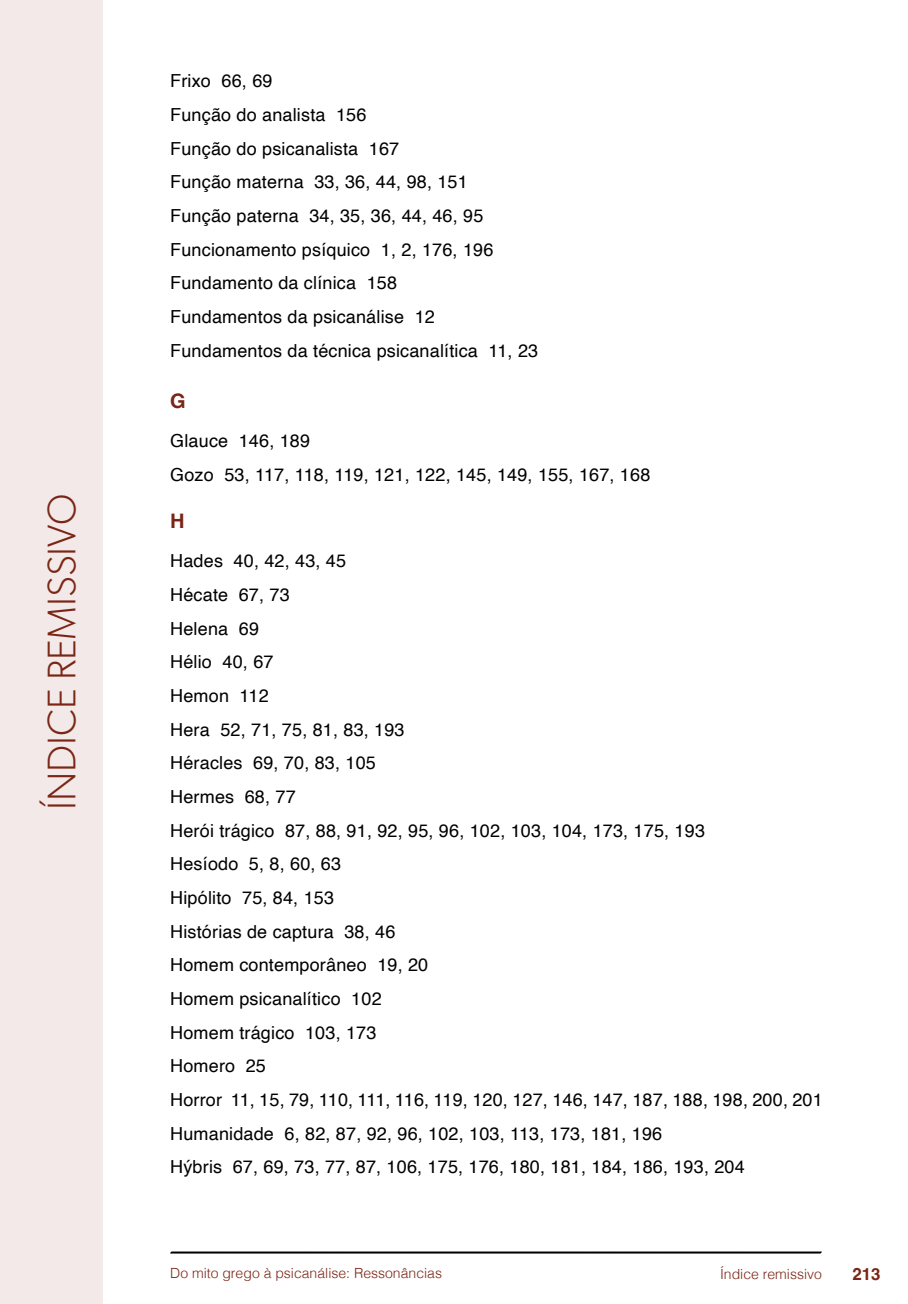
<style>
.page{position:relative;width:908px;height:1304px;background:#fff}
.page>*{position:absolute;margin:0;border:0;box-sizing:border-box;transform-origin:0 0}
.texto_horizontal{font:300 40px "Gibson";color:#7a2616}
.t1{font:700 20px "Helvetica";color:#7a2616}
.t2{font:18px "Helvetica";letter-spacing:.01em;color:#000}
.t3{font:700 16.8px "Helvetica";color:#7a2616}
.rdp_capitulos{font:300 14px "Helvetica";color:#7a2616}
</style>
<div class="page">
<svg style="left:170px;top:1251px;width:651px;height:3px;background:#515151"></svg>
<div style="left:0;top:0;width:103px;height:1304px;background:#f2e9e8"></div>
<p class="texto_horizontal" style="left:37px;top:810px;width:317px;rotate:-90deg">ÍNDICE REMISSIVO</p>
<p class="t2" style="left:170px;top:67px;width:104px">Frixo 66, 69</p>
<p class="t2" style="left:170px;top:101px;width:198px">Função do analista 156</p>
<p class="t2" style="left:170px;top:134px;width:230px">Função do psicanalista 167</p>
<p class="t2" style="left:170px;top:168px;width:299px">Função materna 33, 36, 44, 98, 151</p>
<p class="t2" style="left:170px;top:202px;width:314px">Função paterna 34, 35, 36, 44, 46, 95</p>
<p class="t2" style="left:170px;top:235px;width:324px">Funcionamento psíquico 1, 2, 176, 196</p>
<p class="t2" style="left:170px;top:269px;width:228px">Fundamento da clínica 158</p>
<p class="t2" style="left:170px;top:303px;width:266px">Fundamentos da psicanálise 12</p>
<p class="t2" style="left:170px;top:336px;width:369px">Fundamentos da técnica psicanalítica 11, 23</p>
<p class="t1" style="left:170px;top:389px;width:17px">G</p>
<p class="t2" style="left:170px;top:427px;width:141px">Glauce 146, 189</p>
<p class="t2" style="left:170px;top:461px;width:481px">Gozo 53, 117, 118, 119, 121, 122, 145, 149, 155, 167, 168</p>
<p class="t1" style="left:170px;top:509px;width:16px">H</p>
<p class="t2" style="left:170px;top:547px;width:177px">Hades 40, 42, 43, 45</p>
<p class="t2" style="left:170px;top:581px;width:121px">Hécate 67, 73</p>
<p class="t2" style="left:170px;top:614px;width:90px">Helena 69</p>
<p class="t2" style="left:170px;top:648px;width:105px">Hélio 40, 67</p>
<p class="t2" style="left:170px;top:682px;width:100px">Hemon 112</p>
<p class="t2" style="left:170px;top:715px;width:236px">Hera 52, 71, 75, 81, 83, 193</p>
<p class="t2" style="left:170px;top:749px;width:207px">Héracles 69, 70, 83, 105</p>
<p class="t2" style="left:170px;top:783px;width:127px">Hermes 68, 77</p>
<p class="t2" style="left:170px;top:816px;width:536px">Herói trágico 87, 88, 91, 92, 95, 96, 102, 103, 104, 173, 175, 193</p>
<p class="t2" style="left:170px;top:850px;width:172px">Hesíodo 5, 8, 60, 63</p>
<p class="t2" style="left:170px;top:884px;width:165px">Hipólito 75, 84, 153</p>
<p class="t2" style="left:170px;top:918px;width:226px">Histórias de captura 38, 46</p>
<p class="t2" style="left:170px;top:951px;width:259px">Homem contemporâneo 19, 20</p>
<p class="t2" style="left:170px;top:985px;width:213px">Homem psicanalítico 102</p>
<p class="t2" style="left:170px;top:1019px;width:208px">Homem trágico 103, 173</p>
<p class="t2" style="left:170px;top:1052px;width:97px">Homero 25</p>
<p class="t2" style="left:170px;top:1086px;width:653px">Horror 11, 15, 79, 110, 111, 116, 119, 120, 127, 146, 147, 187, 188, 198, 200, 201</p>
<p class="t2" style="left:170px;top:1120px;width:493px">Humanidade 6, 82, 87, 92, 96, 102, 103, 113, 173, 181, 196</p>
<p class="t2" style="left:170px;top:1153px;width:576px">Hýbris 67, 69, 73, 77, 87, 106, 175, 176, 180, 181, 184, 186, 193, 204</p>
<p class="rdp_capitulos" style="left:170px;top:1261px;width:273px">Do mito grego à psicanálise: Ressonâncias</p>
<p class="rdp_capitulos" style="left:719px;top:1262px;width:103px">Índice remissivo</p>
<p class="t3" style="left:851px;top:1264px;width:30px">213</p>
</div>
